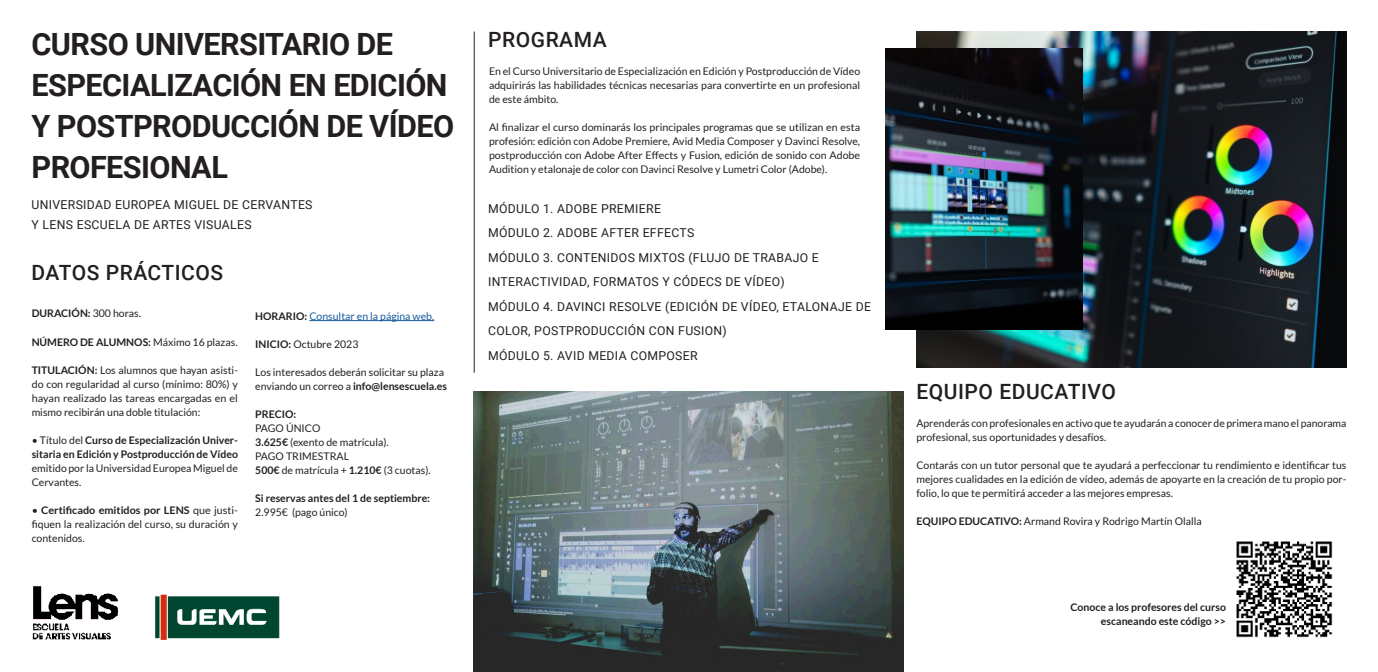
<style>
.page{position:relative;width:1378px;height:672px;background:#fff}
.page>*{position:absolute;margin:0;border:0;box-sizing:border-box;transform-origin:0 0}
.t1{font:700 30.62px/41.1px "Roboto";letter-spacing:-.02em;color:#231f20}
.t2{font:500 21px "Roboto";letter-spacing:.025em;color:#231f20}
.t3{font:12.25px/24.5px "Roboto";letter-spacing:.025em;color:#231f20}
.t4{font:10.5px/14px "Lato";color:#231f20;text-align:justify}
.t5{font:700 10.5px/14px "Lato";color:#231f20;text-align:justify}
.t6{font:10.5px "Lato";color:#175d9e}
.s1{font-weight:400}
.s2{font-weight:700}
.s3{font-weight:700;color:#231f20}
</style>
<div class="page">
<img style="left:916px;top:32px;width:430px;height:335px">
<img style="left:32px;top:586px;width:87px;height:54px">
<img style="left:155px;top:594px;width:125px;height:46px">
<img style="left:474px;top:391px;width:429px;height:280px">
<hr style="left:309px;top:320px;width:125px;height:1px;background:#175d9e">
<hr style="left:474px;top:31px;width:1px;height:341px;background:#231f20">
<img style="left:885px;top:49px;width:197px;height:280px">
<img style="left:1236px;top:541px;width:97px;height:97px">
<p class="t2" style="left:488px;top:25px;width:120px">PROGRAMA</p>
<p class="t1" style="left:32px;top:22px;width:363px">CURSO UNIVERSITARIO DE</p>
<p class="t1" style="left:32px;top:63px;width:424px">ESPECIALIZACIÓN EN EDICIÓN<br>Y POSTPRODUCCIÓN DE VÍDEO<br>PROFESIONAL</p>
<p class="t4" style="left:489px;top:64px;width:372px">En el Curso Universitario de Especialización en Edición y Postproducción de Vídeo adquirirás las habilidades técnicas necesarias para convertirte en un profesional de este ámbito.</p>
<p class="t4" style="left:489px;top:120px;width:372px">Al finalizar el curso dominarás los principales programas que se utilizan en esta profesión: edición con Adobe Premiere, Avid Media Composer y Davinci Resolve, postproducción con Adobe After Effects y Fusion, edición de sonido con Adobe Audition y etalonaje de color con Davinci Resolve y Lumetri Color (Adobe).</p>
<p class="t3" style="left:32px;top:192px;width:282px">UNIVERSIDAD EUROPEA MIGUEL DE CERVANTES</p>
<p class="t3" style="left:32px;top:212px;width:221px">Y LENS ESCUELA DE ARTES VISUALES</p>
<p class="t2" style="left:31px;top:258px;width:193px">DATOS PRÁCTICOS</p>
<p class="t5" style="left:32px;top:306px;width:111px">DURACIÓN: <span class="s1">300 horas.</span></p>
<p class="t5" style="left:32px;top:334px;width:207px">NÚMERO DE ALUMNOS: <span class="s1">Máximo 16 plazas.</span></p>
<p class="t4" style="left:32px;top:362px;width:208px"><span class="s2">TITULACIÓN:</span> Los alumnos que hayan asisti&shy;do con regularidad al curso (mínimo: 80%) y hayan realizado las tareas encargadas en el mismo recibirán una doble titulación:</p>
<p class="t5" style="left:32px;top:432px;width:208px"><span class="s1">• Título del</span> Curso de Especialización Univer&shy;sitaria en Edición y Postproducción de Vídeo <span class="s1">emitido por la Universidad Europea Miguel de Cervantes.</span></p>
<p class="t4" style="left:32px;top:502px;width:208px">• <span class="s2">Certificado emitidos por LENS</span> que justi&shy;fiquen la realización del curso, su duración y contenidos.</p>
<p class="t6" style="left:255px;top:310px;width:180px"><span class="s3">HORARIO:</span> Consultar en la página web.</p>
<p class="t4" style="left:255px;top:337px;width:105px"><span class="s2">INICIO:</span> Octubre 2023</p>
<p class="t4" style="left:255px;top:365px;width:190px">Los interesados deberán solicitar su plaza</p>
<p class="t5" style="left:255px;top:378px;width:193px"><span class="s1">enviando un correo a</span> info@lensescuela.es</p>
<p class="t5" style="left:255px;top:406px;width:42px">PRECIO:</p>
<p class="t4" style="left:255px;top:421px;width:67px">PAGO ÚNICO</p>
<p class="t4" style="left:255px;top:435px;width:135px"><span class="s2">3.625€</span> (exento de matrícula).</p>
<p class="t4" style="left:255px;top:449px;width:95px">PAGO TRIMESTRAL</p>
<p class="t4" style="left:255px;top:463px;width:177px"><span class="s2">500€</span> de matrícula + <span class="s2">1.210€</span> (3 cuotas).</p>
<p class="t5" style="left:255px;top:490px;width:176px">Si reservas antes del 1 de septiembre:</p>
<p class="t4" style="left:255px;top:505px;width:94px">2.995€ (pago único)</p>
<p class="t3" style="left:488px;top:195px;width:174px">MÓDULO 1. ADOBE PREMIERE</p>
<p class="t3" style="left:488px;top:220px;width:208px">MÓDULO 2. ADOBE AFTER EFFECTS</p>
<p class="t3" style="left:488px;top:244px;width:332px">MÓDULO 3. CONTENIDOS MIXTOS (FLUJO DE TRABAJO E<br>INTERACTIVIDAD, FORMATOS Y CÓDECS DE VÍDEO)</p>
<p class="t3" style="left:488px;top:293px;width:384px">MÓDULO 4. DAVINCI RESOLVE (EDICIÓN DE VÍDEO, ETALONAJE DE<br>COLOR, POSTPRODUCCIÓN CON FUSION)</p>
<p class="t3" style="left:488px;top:342px;width:211px">MÓDULO 5. AVID MEDIA COMPOSER</p>
<p class="t2" style="left:916px;top:377px;width:201px">EQUIPO EDUCATIVO</p>
<p class="t4" style="left:916px;top:416px;width:431px">Aprenderás con profesionales en activo que te ayudarán a conocer de primera mano el panorama profesional, sus oportunidades y desafíos.</p>
<p class="t4" style="left:916px;top:458px;width:431px">Contarás con un tutor personal que te ayudará a perfeccionar tu rendimiento e identificar tus mejores cualidades en la edición de vídeo, además de apoyarte en la creación de tu propio por&shy;folio, lo que te permitirá acceder a las mejores empresas.</p>
<p class="t4" style="left:916px;top:514px;width:287px"><span class="s2">EQUIPO EDUCATIVO:</span> Armand Rovira y Rodrigo Martín Olalla</p>
<p class="t5" style="left:1070px;top:600px;width:157px">Conoce a los profesores del curso</p>
<p class="t5" style="left:1100px;top:614px;width:126px">escaneando este código &gt;&gt;</p>
</div>
